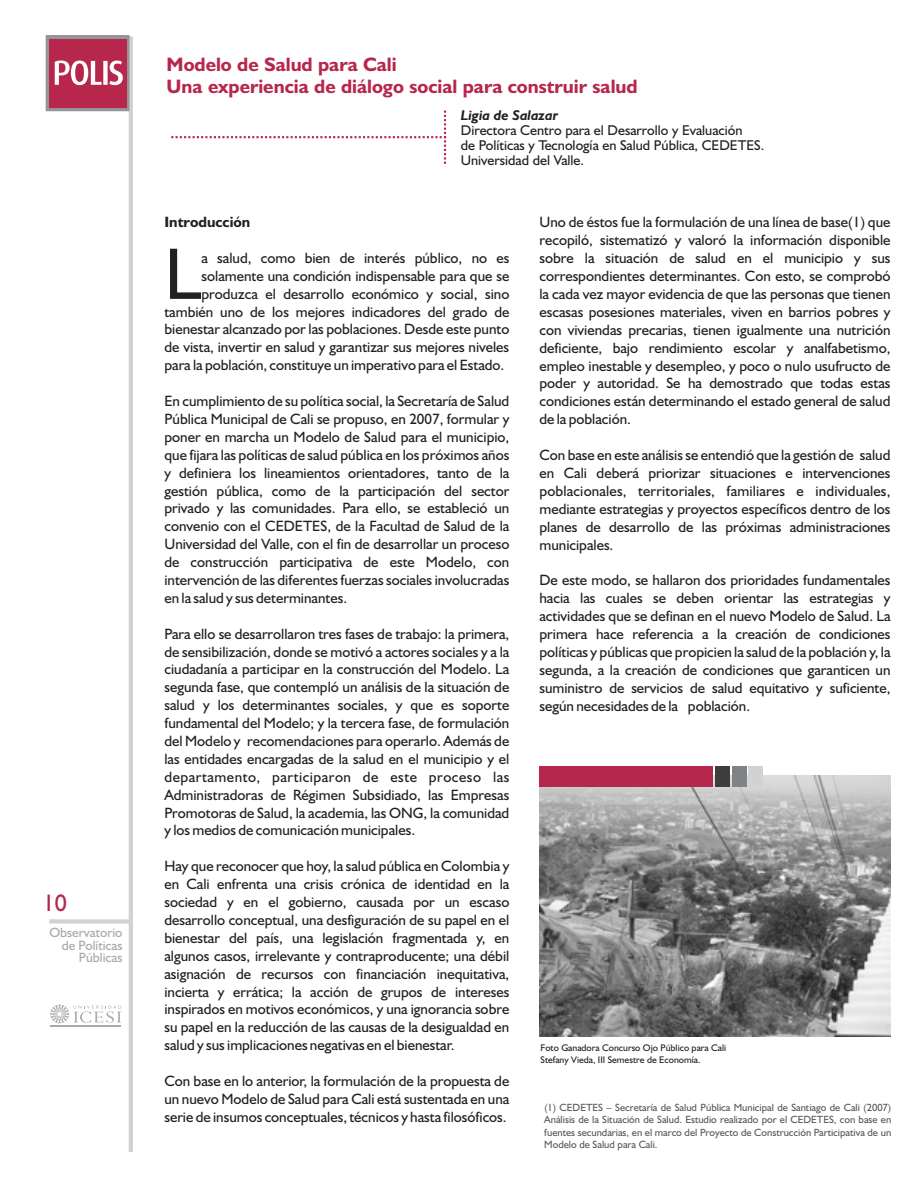
<style>
.page{position:relative;width:918px;height:1188px;background:#fff}
.page>*{position:absolute;margin:0;border:0;box-sizing:border-box;transform-origin:0 0}
.t1{font:73.35px "Humanist 521 BT";color:#231f20}
.t2{font:24px "Humanist 521 BT";color:#b6274b}
.t3{font:700 19.5px/21.6px "Humanist 521 BT";color:#b6274b}
.t4{font:15px/17.9px "Humanist 521 BT";color:#231f20;text-align:justify}
.t5{font:700 15px "Humanist 521 BT";color:#231f20}
.t6{font:14.25px/15px "Humanist 521 BT";color:#231f20}
.t7{font:italic 700 14.25px "Humanist 521 BT";color:#231f20}
.t8{font:13.5px/12.6px "Humanist 521 BT";color:#a8a9ad;text-align:right}
.t9{font:10.5px/12.5px "Humanist 521 BT";color:#57585a;text-align:justify}
.t10{font:9.6px/11.6px "Humanist 521 BT";color:#231f20}
</style>
<div class="page">
<hr style="left:129px;top:36px;width:4px;height:1116px;background:#d1d2d4">
<div style="left:49px;top:919px;width:83px;height:5px;background:#d1d2d4"></div>
<hr style="left:50px;top:1026px;width:71px;height:1px;background:#a8a9ad">
<svg style="left:50px;top:1005px;width:71px;height:18px"></svg>
<svg style="left:46px;top:35px;width:83px;height:76px"></svg>
<svg style="left:171px;top:110px;width:275px;height:54px"></svg>
<img style="left:540px;top:776px;width:350px;height:261px">
<div style="left:540px;top:766px;width:173px;height:20px;background:#b6274b"></div>
<div style="left:715px;top:766px;width:15px;height:20px;background:#3e3e3f"></div>
<div style="left:732px;top:766px;width:14px;height:20px;background:#808285"></div>
<div style="left:749px;top:766px;width:14px;height:20px;background:#d1d2d4"></div>
<h2 class="t2" style="left:43px;top:893px;width:26px">10</h2>
<p class="t8" style="left:49px;top:927px;width:75px">Observatorio de Políticas<br>Públicas</p>
<h3 class="t3" style="left:167px;top:55px;width:473px">Modelo de Salud para Cali<br>Una experiencia de diálogo social para construir salud</h3>
<p class="t7" style="left:461px;top:109px;width:99px">Ligia de Salazar</p>
<p class="t6" style="left:461px;top:124px;width:305px">Directora Centro para el Desarrollo y Evaluación<br>de Políticas y Tecnología en Salud Pública, CEDETES.<br>Universidad del Valle.</p>
<p class="t5" style="left:164px;top:216px;width:87px">Introducción</p>
<p class="t4" style="left:202px;top:250px;width:309px">a salud, como bien de interés público, no es</p>
<h1 class="t1" style="left:164px;top:243px;width:39px">L</h1>
<p class="t4" style="left:202px;top:268px;width:309px">solamente una condición indispensable para que se</p>
<p class="t4" style="left:202px;top:286px;width:309px">produzca el desarrollo económico y social, sino</p>
<p class="t4" style="left:164px;top:304px;width:346px">también uno de los mejores indicadores del grado de</p>
<p class="t4" style="left:164px;top:322px;width:346px">bienestar alcanzado por las poblaciones. Desde este punto</p>
<p class="t4" style="left:164px;top:340px;width:346px">de vista, invertir en salud y garantizar sus mejores niveles</p>
<p class="t4" style="left:164px;top:357px;width:341px">para la población, constituye un imperativo para el Estado.</p>
<p class="t4" style="left:164px;top:393px;width:346px">En cumplimiento de su política social, la Secretaría de Salud Pública Municipal de Cali se propuso, en 2007, formular y poner en marcha un Modelo de Salud para el municipio, que fijara las políticas de salud pública en los próximos años y definiera los lineamientos orientadores, tanto de la gestión pública, como de la participación del sector privado y las comunidades. Para ello, se estableció un convenio con el CEDETES, de la Facultad de Salud de la Universidad del Valle, con el fin de desarrollar un proceso de construcción participativa de este Modelo, con intervención de las diferentes fuerzas sociales involucradas en la salud y sus determinantes.</p>
<p class="t4" style="left:164px;top:626px;width:346px">Para ello se desarrollaron tres fases de trabajo: la primera, de sensibilización, donde se motivó a actores sociales y a la ciudadanía a participar en la construcción del Modelo. La segunda fase, que contempló un análisis de la situación de salud y los determinantes sociales, y que es soporte fundamental del Modelo; y la tercera fase, de formulación del Modelo y recomendaciones para operarlo. Además de las entidades encargadas de la salud en el municipio y el departamento, participaron de este proceso las Administradoras de Régimen Subsidiado, las Empresas Promotoras de Salud, la academia, las ONG, la comunidad y los medios de comunicación municipales.</p>
<p class="t4" style="left:164px;top:858px;width:346px">Hay que reconocer que hoy, la salud pública en Colombia y en Cali enfrenta una crisis crónica de identidad en la sociedad y en el gobierno, causada por un escaso desarrollo conceptual, una desfiguración de su papel en el bienestar del país, una legislación fragmentada y, en algunos casos, irrelevante y contraproducente; una débil asignación de recursos con financiación inequitativa, incierta y errática; la acción de grupos de intereses inspirados en motivos económicos, y una ignorancia sobre su papel en la reducción de las causas de la desigualdad en salud y sus implicaciones negativas en el bienestar.</p>
<p class="t4" style="left:164px;top:1073px;width:346px">Con base en lo anterior, la formulación de la propuesta de un nuevo Modelo de Salud para Cali está sustentada en una serie de insumos conceptuales, técnicos y hasta filosóficos.</p>
<p class="t4" style="left:539px;top:215px;width:353px">Uno de éstos fue la formulación de una línea de base(1) que recopiló, sistematizó y valoró la información disponible sobre la situación de salud en el municipio y sus correspondientes determinantes. Con esto, se comprobó la cada vez mayor evidencia de que las personas que tienen escasas posesiones materiales, viven en barrios pobres y con viviendas precarias, tienen igualmente una nutrición deficiente, bajo rendimiento escolar y analfabetismo, empleo inestable y desempleo, y poco o nulo usufructo de poder y autoridad. Se ha demostrado que todas estas condiciones están determinando el estado general de salud de la población.</p>
<p class="t4" style="left:539px;top:447px;width:353px">Con base en este análisis se entendió que la gestión de salud en Cali deberá priorizar situaciones e intervenciones poblacionales, territoriales, familiares e individuales, mediante estrategias y proyectos específicos dentro de los planes de desarrollo de las próximas administraciones municipales.</p>
<p class="t4" style="left:539px;top:572px;width:353px">De este modo, se hallaron dos prioridades fundamentales hacia las cuales se deben orientar las estrategias y actividades que se definan en el nuevo Modelo de Salud. La primera hace referencia a la creación de condiciones políticas y públicas que propicien la salud de la población y, la segunda, a la creación de condiciones que garanticen un suministro de servicios de salud equitativo y suficiente, según necesidades de la población.</p>
<p class="t10" style="left:541px;top:1043px;width:187px">Foto Ganadora Concurso Ojo Público para Cali<br>Stefany Vieda, III Semestre de Economía.</p>
<p class="t9" style="left:544px;top:1102px;width:348px">(1) CEDETES – Secretaría de Salud Pública Municipal de Santiago de Cali (2007)<br>Análisis de la Situación de Salud. Estudio realizado por el CEDETES, con base en fuentes secundarias, en el marco del Proyecto de Construcción Participativa de un Modelo de Salud para Cali.</p>
</div>
